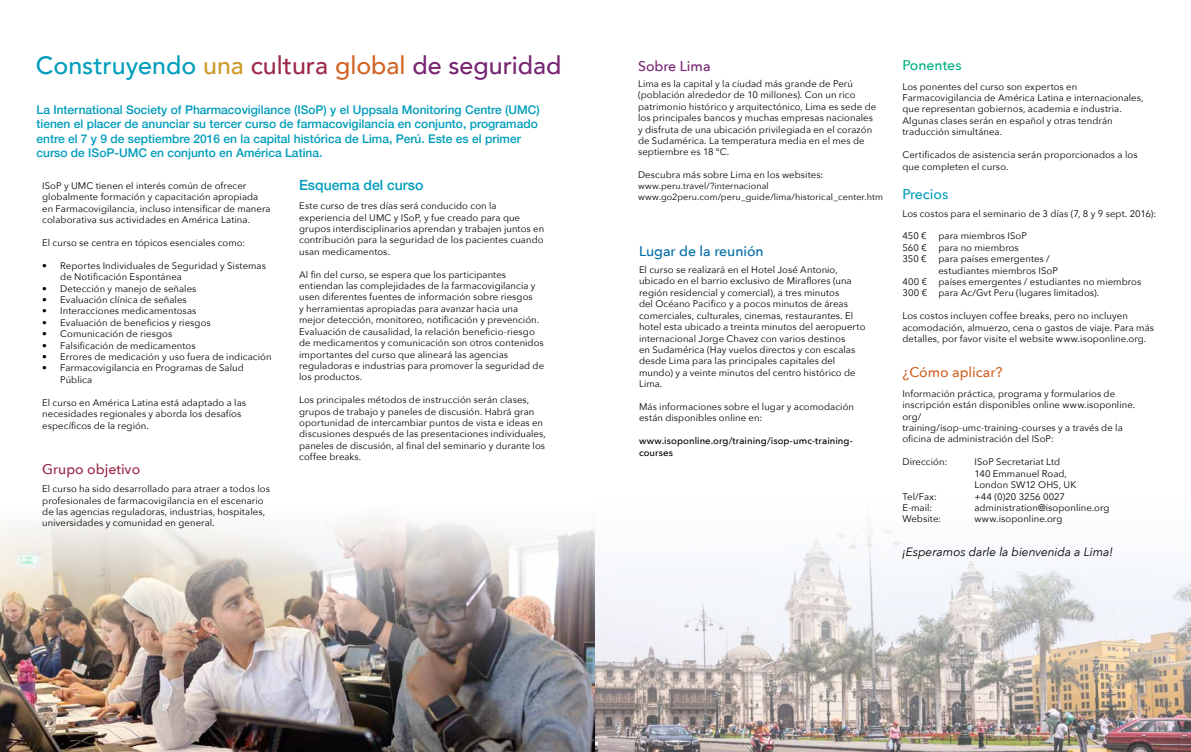
<style>
.page{position:relative;width:1191px;height:752px;background:#fff}
.page>*{position:absolute;margin:0;border:0;box-sizing:border-box;transform-origin:0 0}
.t1{font:500 25px "Avenir";color:#009dbc}
.t2{font:500 14px "Avenir Next";color:#006da8}
.t3{font:500 14px "Helvetica Neue";color:#009dbc}
.t4{font:500 14px "Avenir Next";color:#d16527}
.t5{font:500 14px "Avenir Next";color:#9c2948}
.t6{font:500 14px "Avenir Next";color:#762572}
.t7{font:500 14px "Avenir Next";color:#00b482}
.t8{font:500 14px "Avenir Next";color:#009dbc}
.t9{font:500 12px/14.4px "Helvetica Neue";color:#009dbc}
.t10{font:italic 12px "Avenir Next";letter-spacing:-.005em;color:#000}
.t11{font:9.5px/11.4px "Avenir Next";letter-spacing:.005em;color:#000}
.t12{font:500 9.5px/11.4px "Avenir Next";letter-spacing:.01em;color:#000}
.t13{font:9px/10.8px "Avenir Next";letter-spacing:.01em;color:#000}
.s1{color:#cd9a29}
.s2{color:#9c2948}
.s3{color:#d16527}
.s4{color:#762572}
</style>
<div class="page">
<img style="left:595px;top:590px;width:595px;height:161px">
<img style="left:0;top:590px;width:595px;height:161px">
<svg style="left:0;top:516px;width:1190px;height:74px;fill:#f5f7fa"></svg>
<h1 class="t1" style="left:36px;top:44px;width:527px">Construyendo <span class="s1">una</span> <span class="s2">cultura</span> <span class="s3">global</span> <span class="s4">de seguridad</span></h1>
<h2 class="t7" style="left:902px;top:53px;width:61px">Ponentes</h2>
<h2 class="t6" style="left:638px;top:54px;width:74px">Sobre Lima</h2>
<p class="t11" style="left:638px;top:77px;width:240px">Lima es la capital y la ciudad más grande de Perú (población alrededor de 10 millones). Con un rico patrimonio histórico y arquitectónico, Lima es sede de los principales bancos y muchas empresas nacionales y disfruta de una ubicación privilegiada en el corazón de Sudamérica. La temperatura media en el mes de septiembre es 18 °C.</p>
<p class="t11" style="left:638px;top:169px;width:187px">Descubra más sobre Lima en los websites:</p>
<p class="t13" style="left:638px;top:180px;width:246px">www.peru.travel/?internacional www.go2peru.com/peru_guide/lima/historical_center.htm</p>
<p class="t11" style="left:902px;top:80px;width:243px">Los ponentes del curso son expertos en Farmacovigilancia de América Latina e internacionales, que representan gobiernos, academia e industria.<br>Algunas clases serán en español y otras tendrán traducción simultánea.</p>
<p class="t11" style="left:902px;top:149px;width:237px">Certificados de asistencia serán proporcionados a los que completen el curso.</p>
<p class="t9" style="left:36px;top:101px;width:505px">La International Society of Pharmacovigilance (ISoP) y el Uppsala Monitoring Centre (UMC) tienen el placer de anunciar su tercer curso de farmacovigilancia en conjunto, programado entre el 7 y 9 de septiembre 2016 en la capital histórica de Lima, Perú. Este es el primer curso de ISoP-UMC en conjunto en América Latina.</p>
<h2 class="t3" style="left:299px;top:174px;width:126px">Esquema del curso</h2>
<p class="t11" style="left:42px;top:179px;width:230px">ISoP y UMC tienen el interés común de ofrecer globalmente formación y capacitación apropiada en Farmacovigilancia, incluso intensificar de manera colaborativa sus actividades en América Latina.</p>
<p class="t11" style="left:42px;top:236px;width:204px">El curso se centra en tópicos esenciales como:</p>
<p class="t11" style="left:60px;top:259px;width:207px;text-indent:-18px">• Reportes Individuales de Seguridad y Sistemas de Notificación Espontánea</p>
<p class="t11" style="left:42px;top:282px;width:156px">• Detección y manejo de señales</p>
<p class="t11" style="left:42px;top:293px;width:146px">• Evaluación clínica de señales</p>
<p class="t11" style="left:42px;top:305px;width:156px">• Interacciones medicamentosas</p>
<p class="t11" style="left:42px;top:316px;width:170px">• Evaluación de beneficios y riesgos</p>
<p class="t11" style="left:42px;top:327px;width:131px">• Comunicación de riesgos</p>
<p class="t11" style="left:42px;top:339px;width:155px">• Falsificación de medicamentos</p>
<p class="t11" style="left:42px;top:350px;width:231px">• Errores de medicación y uso fuera de indicación</p>
<p class="t11" style="left:60px;top:362px;width:185px;text-indent:-18px">• Farmacovigilancia en Programas de Salud<br>Pública</p>
<p class="t11" style="left:42px;top:396px;width:205px">El curso en América Latina está adaptado a las necesidades regionales y aborda los desafíos específicos de la región.</p>
<h2 class="t8" style="left:902px;top:182px;width:47px">Precios</h2>
<p class="t11" style="left:299px;top:200px;width:246px">Este curso de tres días será conducido con la experiencia del UMC y ISoP, y fue creado para que grupos interdisciplinarios aprendan y trabajen juntos en contribución para la seguridad de los pacientes cuando usan medicamentos.</p>
<p class="t11" style="left:299px;top:268px;width:246px">Al fin del curso, se espera que los participantes entiendan las complejidades de la farmacovigilancia y usen diferentes fuentes de información sobre riesgos<br>y herramientas apropiadas para avanzar hacia una mejor detección, monitoreo, notificación y prevención.<br>Evaluación de causalidad, la relación beneficio-riesgo de medicamentos y comunicación son otros contenidos importantes del curso que alineará las agencias reguladoras e industrias para promover la seguridad de los productos.</p>
<p class="t11" style="left:299px;top:393px;width:248px">Los principales métodos de instrucción serán clases, grupos de trabajo y paneles de discusión. Habrá gran oportunidad de intercambiar puntos de vista e ideas en discusiones después de las presentaciones individuales, paneles de discusión, al final del seminario y durante los coffee breaks.</p>
<p class="t11" style="left:902px;top:207px;width:255px">Los costos para el seminario de 3 días (7, 8 y 9 sept. 2016):</p>
<p class="t11" style="left:902px;top:230px;width:126px">450 € para miembros ISoP</p>
<p class="t11" style="left:902px;top:241px;width:118px">560 € para no miembros</p>
<p class="t11" style="left:902px;top:253px;width:149px">350 € para países emergentes /</p>
<p class="t11" style="left:938px;top:264px;width:121px">estudiantes miembros ISoP</p>
<p class="t11" style="left:902px;top:275px;width:240px">400 € países emergentes / estudiantes no miembros</p>
<p class="t11" style="left:902px;top:287px;width:198px">300 € para Ac/Gvt Peru (lugares limitados).</p>
<p class="t11" style="left:902px;top:310px;width:253px">Los costos incluyen coffee breaks, pero no incluyen acomodación, almuerzo, cena o gastos de viaje. Para más detalles, por favor visite el website www.isoponline.org.</p>
<h2 class="t2" style="left:639px;top:239px;width:126px">Lugar de la reunión</h2>
<p class="t11" style="left:639px;top:263px;width:228px">El curso se realizará en el Hotel José Antonio, ubicado en el barrio exclusivo de Miraflores (una región residencial y comercial), a tres minutos<br>del Océano Pacifico y a pocos minutos de áreas comerciales, culturales, cinemas, restaurantes. El hotel esta ubicado a treinta minutos del aeropuerto internacional Jorge Chavez con varios destinos<br>en Sudamérica (Hay vuelos directos y con escalas desde Lima para las principales capitales del mundo) y a veinte minutos del centro histórico de Lima.</p>
<p class="t11" style="left:639px;top:400px;width:217px">Más informaciones sobre el lugar y acomodación están disponibles online en:</p>
<p class="t12" style="left:639px;top:434px;width:215px">www.isoponline.org/training/isop-umc-training&shy;courses</p>
<h2 class="t4" style="left:902px;top:360px;width:102px">¿Cómo aplicar?</h2>
<p class="t11" style="left:902px;top:387px;width:234px">Información práctica, programa y formularios de inscripción están disponibles online www.isoponline. org/<br>training/isop-umc-training-courses y a través de la oficina de administración del ISoP:</p>
<p class="t11" style="left:902px;top:455px;width:46px">Dirección:</p>
<p class="t11" style="left:974px;top:455px;width:103px">ISoP Secretariat Ltd<br>140 Emmanuel Road,<br>London SW12 OHS, UK</p>
<p class="t11" style="left:902px;top:490px;width:36px">Tel/Fax:</p>
<p class="t11" style="left:974px;top:490px;width:92px">+44 (0)20 3256 0027</p>
<p class="t11" style="left:902px;top:501px;width:31px">E-mail:</p>
<p class="t11" style="left:974px;top:501px;width:137px">administration@isoponline.org</p>
<p class="t11" style="left:902px;top:512px;width:40px">Website:</p>
<p class="t11" style="left:974px;top:512px;width:89px">www.isoponline.org</p>
<h2 class="t5" style="left:42px;top:456px;width:99px">Grupo objetivo</h2>
<p class="t11" style="left:42px;top:482px;width:229px">El curso ha sido desarrollado para atraer a todos los profesionales de farmacovigilancia en el escenario de las agencias reguladoras, industrias, hospitales, universidades y comunidad en general.</p>
<p class="t10" style="left:902px;top:541px;width:212px">¡Esperamos darle la bienvenida a Lima!</p>
</div>
